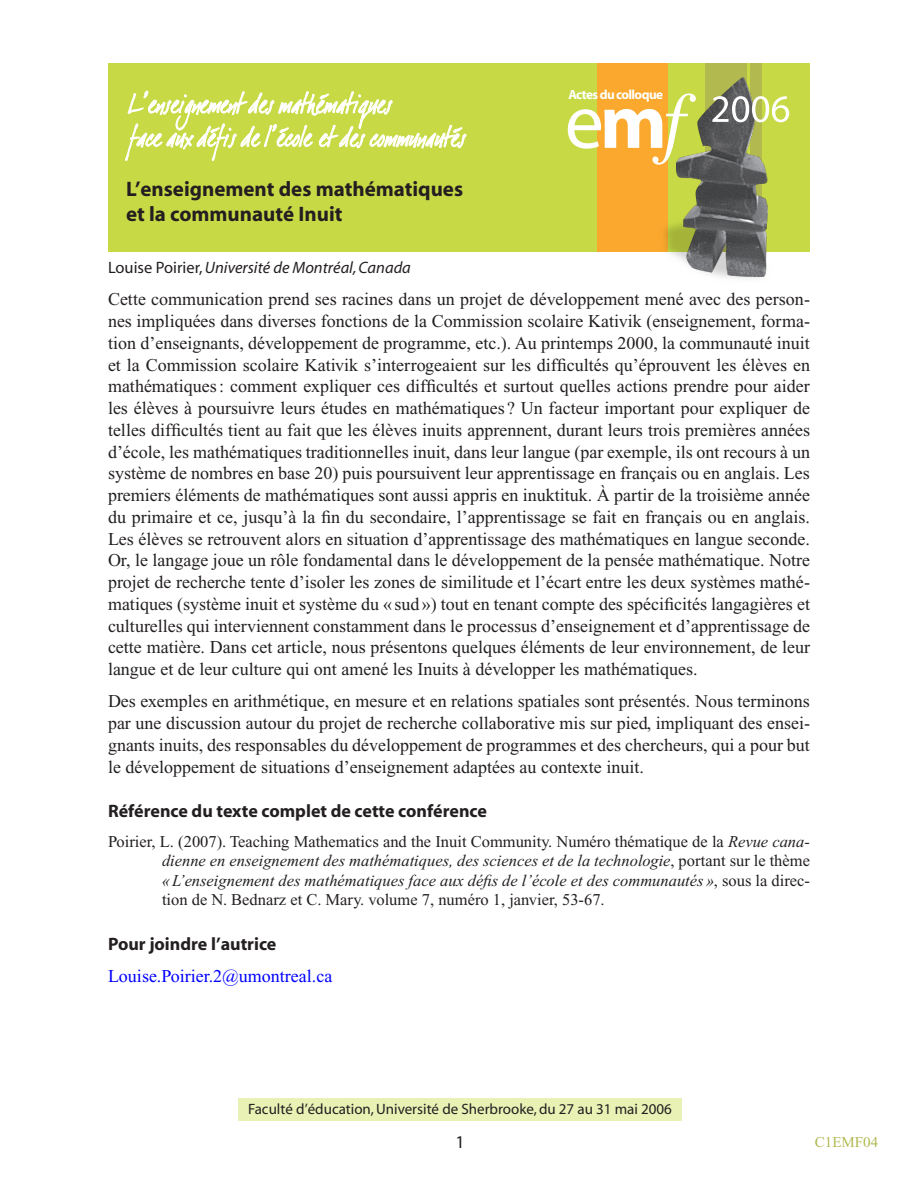
<style>
.page{position:relative;width:918px;height:1188px;background:#fff}
.page>*{position:absolute;margin:0;border:0;box-sizing:border-box;transform-origin:0 0}
.titre{font:700 21px/25.5px "Myriad";color:#231f20}
.texte{font:18px/21.8px "Times New Roman";color:#231f20;text-align:justify}
.Sous-titre_1{font:700 18px "Myriad";color:#231f20}
.texte-2{font:18px "Times New Roman";color:#00f}
.Références{font:16.5px/19.5px "Times New Roman";color:#231f20;text-align:justify}
.auteur{font:italic 16.5px "Myriad";color:#231f20}
.note{font:15px "Myriad";color:#231f20}
.tiret{font:15px "Times New Roman";color:#b1b950}
.t1{font:700 13.2px "Myriad";letter-spacing:-.045em;color:#fff}
.s1{font-style:normal}
.s2{font-style:italic}
</style>
<div class="page">
<div style="left:108px;top:63px;width:702px;height:188px;background:#c7da46"></div>
<div style="left:597px;top:63px;width:70px;height:188px;background:#faa92e"></div>
<div style="left:750px;top:63px;width:12px;height:188px;background:#b1b94f"></div>
<div style="left:705px;top:63px;width:42px;height:188px;background:#b1b94f"></div>
<img style="left:650px;top:208px;width:131px;height:71px">
<img style="left:677px;top:78px;width:91px;height:198px">
<svg style="left:568px;top:93px;width:128px;height:72px"></svg>
<svg style="left:712px;top:96px;width:77px;height:26px"></svg>
<svg style="left:125px;top:91px;width:341px;height:70px"></svg>
<div style="left:238px;top:1098px;width:444px;height:22px;background:#e9f1b5"></div>
<p class="t1" style="left:568px;top:88px;width:96px">Actes du colloque</p>
<p class="titre" style="left:126px;top:177px;width:339px">L’enseignement des mathématiques et la communauté Inuit</p>
<p class="auteur" style="left:108px;top:259px;width:304px"><span class="s1">Louise Poirier,</span> Université de Montréal, Canada</p>
<p class="texte" style="left:108px;top:288px;width:704px">Cette communication prend ses racines dans un projet de développement mené avec des person&shy;nes impliquées dans diverses fonctions de la Commission scolaire Kativik (enseignement, forma&shy;tion d’enseignants, développement de programme, etc.). Au printemps 2000, la communauté inuit et la Commission scolaire Kativik s’interrogeaient sur les difficultés qu’éprouvent les élèves en mathématiques: comment expliquer ces difficultés et surtout quelles actions prendre pour aider les élèves à poursuivre leurs études en mathématiques ? Un facteur important pour expliquer de telles difficultés tient au fait que les élèves inuits apprennent, durant leurs trois premières années d’école, les mathématiques traditionnelles inuit, dans leur langue (par exemple, ils ont recours à un système de nombres en base 20) puis poursuivent leur apprentissage en français ou en anglais. Les premiers éléments de mathématiques sont aussi appris en inuktituk. À partir de la troisième année du primaire et ce, jusqu’à la fin du secondaire, l’apprentissage se fait en français ou en anglais.<br>Les élèves se retrouvent alors en situation d’apprentissage des mathématiques en langue seconde.<br>Or, le langage joue un rôle fondamental dans le développement de la pensée mathématique. Notre projet de recherche tente d’isoler les zones de similitude et l’écart entre les deux systèmes mathé&shy;matiques (système inuit et système du «sud ») tout en tenant compte des spécificités langagières et culturelles qui interviennent constamment dans le processus d’enseignement et d’apprentissage de cette matière. Dans cet article, nous présentons quelques éléments de leur environnement, de leur langue et de leur culture qui ont amené les Inuits à développer les mathématiques.</p>
<p class="texte" style="left:108px;top:690px;width:704px">Des exemples en arithmétique, en mesure et en relations spatiales sont présentés. Nous terminons par une discussion autour du projet de recherche collaborative mis sur pied, impliquant des ensei&shy;gnants inuits, des responsables du développement de programmes et des chercheurs, qui a pour but le développement de situations d’enseignement adaptées au contexte inuit.</p>
<p class="Sous-titre_1" style="left:108px;top:801px;width:381px">Référence du texte complet de cette conférence</p>
<p class="Références" style="left:162px;top:832px;width:650px;text-indent:-54px">Poirier, L. (2007). Teaching Mathematics and the Inuit Community. Numéro thématique de la <span class="s2">Revue cana&shy;dienne en enseignement des mathématiques, des sciences et de la technologie</span>, portant sur le thème <span class="s2">«L’enseignement des mathématiques face aux défis de l’école et des communautés »</span>, sous la direc&shy;tion de N. Bednarz et C. Mary. volume 7, numéro 1, janvier, 53-67.</p>
<p class="Sous-titre_1" style="left:108px;top:934px;width:170px">Pour joindre l’autrice</p>
<p class="texte-2" style="left:108px;top:966px;width:226px">Louise.Poirier.2@umontreal.ca</p>
<p class="note" style="left:248px;top:1101px;width:425px">Faculté d’éducation, Université de Sherbrooke, du 27 au 31 mai 2006</p>
<p class="tiret" style="left:815px;top:1134px;width:65px">C1EMF04</p>
</div>
